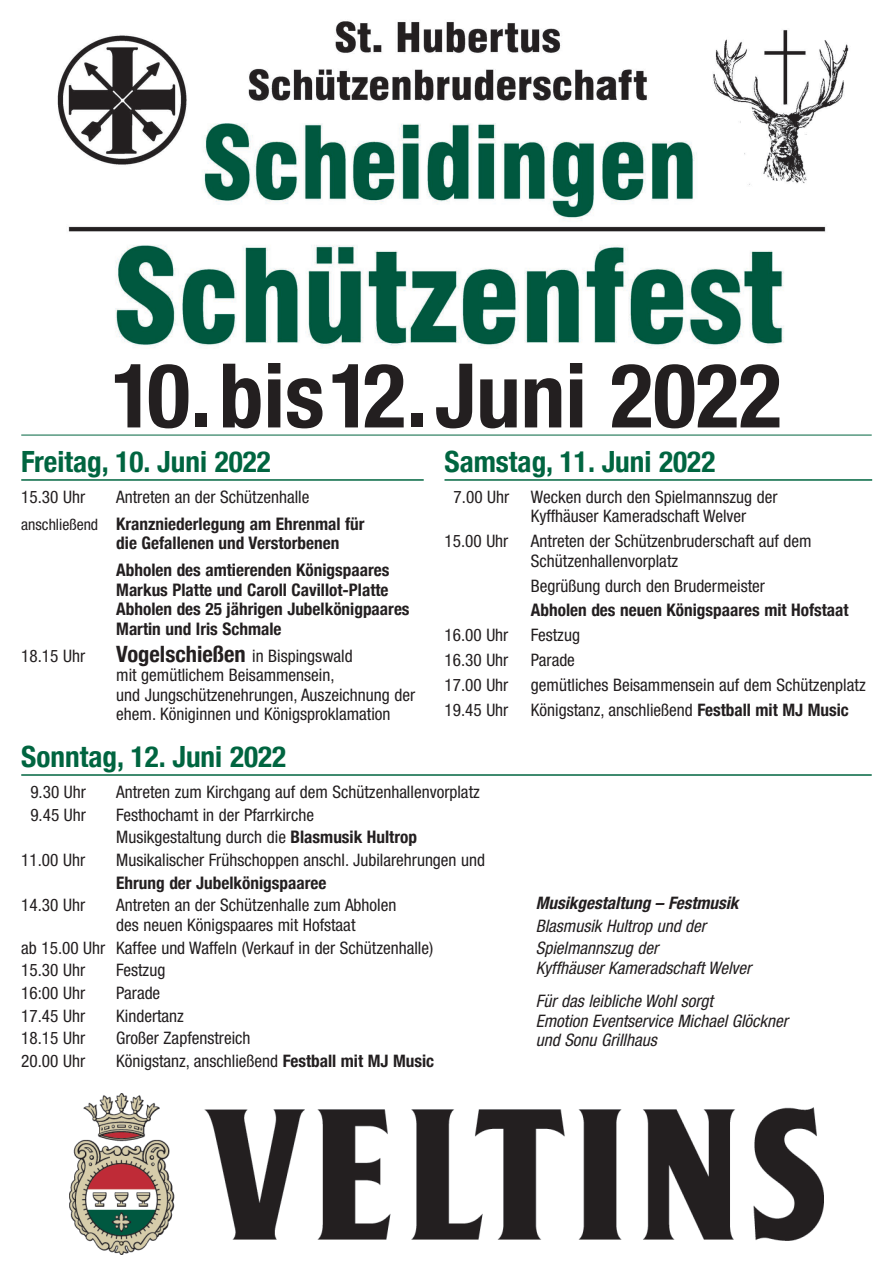
<style>
.page{position:relative;width:893px;height:1263px;background:#fff}
.page>*{position:absolute;margin:0;border:0;box-sizing:border-box;transform-origin:0 0}
.t1{font:700 condensed 89.25px "Helvetica Neue";color:#231f20}
.t2{font:700 condensed 29.25px "Helvetica Neue";color:#006540}
.t3{font:condensed 17.25px/19.5px "Helvetica Neue";color:#231f20}
.t4{font:700 condensed 17.25px/19.5px "Helvetica Neue";color:#231f20}
.t5{font:italic condensed 17.25px/19.5px "Helvetica Neue";color:#231f20}
.t6{font:italic 700 condensed 17.25px "Helvetica Neue";color:#231f20}
.s1{font-weight:400;font-size:15.75px}
.s2{font-weight:700;font-size:22.5px}
.s3{font-weight:700}
</style>
<div class="page">
<img style="left:70px;top:1093px;width:753px;height:161px">
<img style="left:57px;top:21px;width:792px;height:327px">
<hr style="left:21px;top:479px;width:403px;height:2px;background:#006540">
<hr style="left:444px;top:479px;width:428px;height:2px;background:#006540">
<hr style="left:21px;top:435px;width:851px;height:1px;background:#006540">
<hr style="left:21px;top:774px;width:851px;height:2px;background:#006540">
<p class="t1" style="left:111px;top:342px;width:672px">10.bis12.Juni 2022</p>
<p class="t2" style="left:21px;top:444px;width:251px">Freitag, 10. Juni 2022</p>
<p class="t3" style="left:21px;top:489px;width:65px">15.30 Uhr</p>
<p class="t3" style="left:116px;top:489px;width:195px">Antreten an der Schützenhalle</p>
<p class="t4" style="left:116px;top:514px;width:250px;text-indent:-95px"><span class="s1">anschließend</span> Kranzniederlegung am Ehrenmal für die Gefallenen und Verstorbenen</p>
<p class="t4" style="left:116px;top:560px;width:295px">Abholen des amtierenden Königspaares Markus Platte und Caroll Cavillot-Platte Abholen des 25 jährigen Jubelkönigpaares Martin und Iris Schmale</p>
<p class="t3" style="left:21px;top:647px;width:65px">18.15 Uhr</p>
<p class="t3" style="left:116px;top:647px;width:300px"><span class="s2">Vogelschießen</span> in Bispingswald<br>mit gemütlichem Beisammensein,<br>und Jungschützenehrungen, Auszeichnung der ehem. Königinnen und Königsproklamation</p>
<p class="t2" style="left:444px;top:444px;width:272px">Samstag, 11. Juni 2022</p>
<p class="t3" style="left:454px;top:489px;width:57px">7.00 Uhr</p>
<p class="t3" style="left:531px;top:489px;width:248px">Wecken durch den Spielmannszug der<br>Kyffhäuser Kameradschaft Welver</p>
<p class="t3" style="left:444px;top:533px;width:65px">15.00 Uhr</p>
<p class="t3" style="left:531px;top:533px;width:282px">Antreten der Schützenbruderschaft auf dem<br>Schützenhallenvorplatz</p>
<p class="t3" style="left:531px;top:577px;width:236px">Begrüßung durch den Brudermeister</p>
<p class="t4" style="left:531px;top:600px;width:319px">Abholen des neuen Königspaares mit Hofstaat</p>
<p class="t3" style="left:444px;top:627px;width:65px">16.00 Uhr</p>
<p class="t3" style="left:531px;top:627px;width:51px">Festzug</p>
<p class="t3" style="left:444px;top:652px;width:65px">16.30 Uhr</p>
<p class="t3" style="left:531px;top:652px;width:46px">Parade</p>
<p class="t3" style="left:444px;top:676px;width:65px">17.00 Uhr</p>
<p class="t3" style="left:531px;top:676px;width:336px">gemütliches Beisammensein auf dem Schützenplatz</p>
<p class="t3" style="left:444px;top:701px;width:65px">19.45 Uhr</p>
<p class="t3" style="left:531px;top:701px;width:319px">Königstanz, anschließend <span class="s3">Festball mit MJ Music</span></p>
<p class="t2" style="left:21px;top:739px;width:266px">Sonntag, 12. Juni 2022</p>
<p class="t3" style="left:30px;top:784px;width:57px">9.30 Uhr</p>
<p class="t3" style="left:116px;top:784px;width:365px">Antreten zum Kirchgang auf dem Schützenhallenvorplatz</p>
<p class="t3" style="left:30px;top:806px;width:57px">9.45 Uhr</p>
<p class="t3" style="left:116px;top:806px;width:199px">Festhochamt in der Pfarrkirche</p>
<p class="t3" style="left:116px;top:829px;width:302px">Musikgestaltung durch die <span class="s3">Blasmusik Hultrop</span></p>
<p class="t3" style="left:21px;top:852px;width:65px">11.00 Uhr</p>
<p class="t3" style="left:116px;top:852px;width:370px">Musikalischer Frühschoppen anschl. Jubilarehrungen und</p>
<p class="t4" style="left:116px;top:873px;width:212px">Ehrung der Jubelkönigspaaree</p>
<p class="t3" style="left:21px;top:897px;width:65px">14.30 Uhr</p>
<p class="t3" style="left:116px;top:897px;width:282px">Antreten an der Schützenhalle zum Abholen des neuen Königspaares mit Hofstaat</p>
<p class="t3" style="left:21px;top:939px;width:413px">ab 15.00 Uhr Kaffee und Waffeln (Verkauf in der Schützenhalle)</p>
<p class="t3" style="left:21px;top:962px;width:65px">15.30 Uhr</p>
<p class="t3" style="left:116px;top:962px;width:51px">Festzug</p>
<p class="t3" style="left:21px;top:984px;width:65px">16:00 Uhr</p>
<p class="t3" style="left:116px;top:984px;width:46px">Parade</p>
<p class="t3" style="left:21px;top:1007px;width:65px">17.45 Uhr</p>
<p class="t3" style="left:116px;top:1007px;width:69px">Kindertanz</p>
<p class="t3" style="left:21px;top:1030px;width:65px">18.15 Uhr</p>
<p class="t3" style="left:116px;top:1030px;width:136px">Großer Zapfenstreich</p>
<p class="t3" style="left:21px;top:1053px;width:65px">20.00 Uhr</p>
<p class="t3" style="left:116px;top:1053px;width:319px">Königstanz, anschließend <span class="s3">Festball mit MJ Music</span></p>
<p class="t6" style="left:536px;top:896px;width:204px">Musikgestaltung – Festmusik</p>
<p class="t5" style="left:536px;top:917px;width:175px">Blasmusik Hultrop und der</p>
<p class="t5" style="left:536px;top:940px;width:220px">Spielmannszug der<br>Kyffhäuser Kameradschaft Welver</p>
<p class="t5" style="left:536px;top:993px;width:257px">Für das leibliche Wohl sorgt<br>Emotion Eventservice Michael Glöckner und Sonu Grillhaus</p>
</div>
